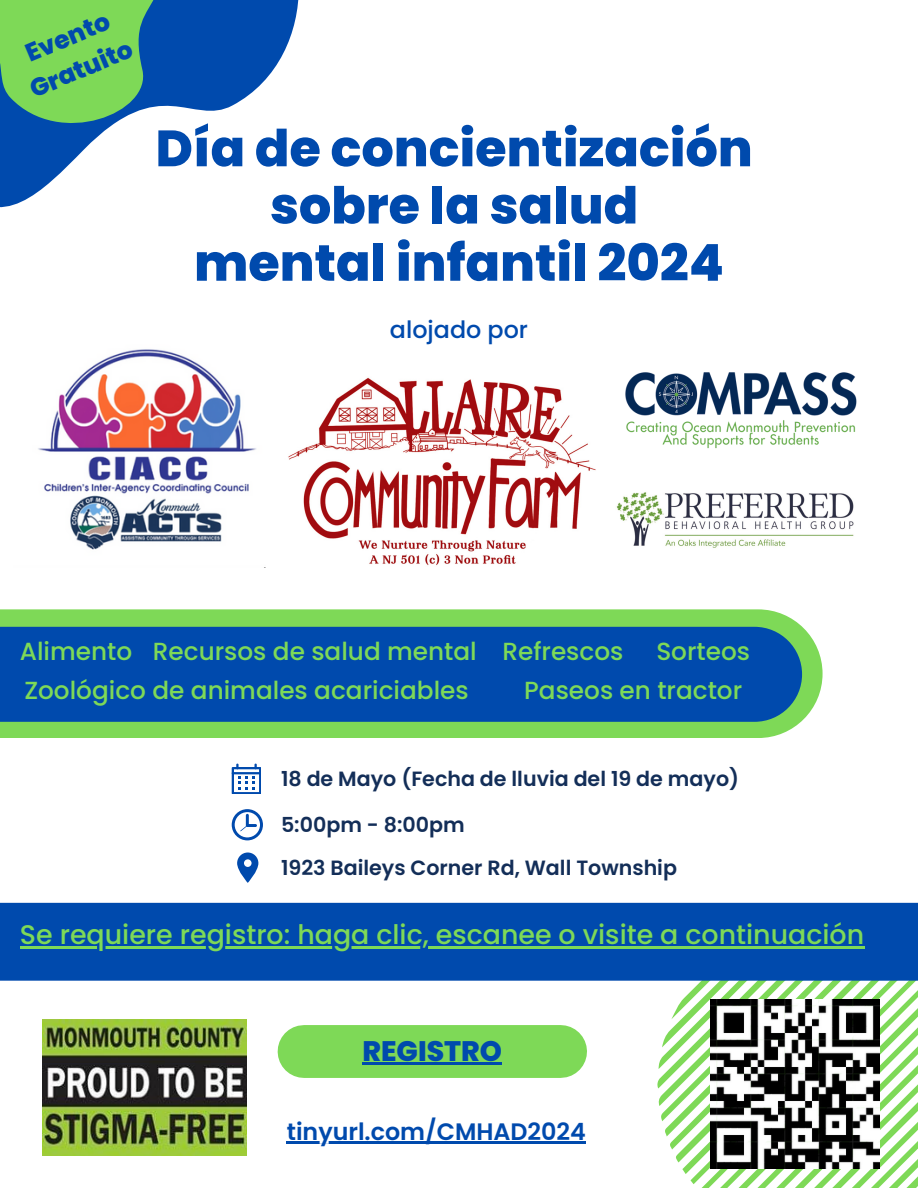
<style>
.page{position:relative;width:918px;height:1188px;background:#fff}
.page>*{position:absolute;margin:0;border:0;box-sizing:border-box;transform-origin:0 0}
.t1{font:800 50.85px/57.3px "Poppins";color:#004aad;text-align:center}
.t2{font:800 28.2px "Poppins";color:#004aad}
.t3{font:500 26.85px "Poppins";color:#7ed957}
.t4{font:800 25.05px/34.7px "Poppins";color:#004aad;text-align:center}
.t5{font:500 24.75px "Poppins";color:#7ed957}
.t6{font:600 23.85px "Poppins";color:#004aad}
.t7{font:500 23.85px "Poppins";color:#004aad}
.t8{font:600 20.7px "Poppins";color:#132e58}
</style>
<div class="page">
<div style="left:304px;top:1025px;width:257px;height:53px;background:#7ed957"></div>
<img style="left:288px;top:377px;width:308px;height:189px">
<svg style="left:232px;top:764px;width:29px;height:30px"></svg>
<svg style="left:232px;top:809px;width:31px;height:31px"></svg>
<svg style="left:657px;top:980px;width:261px;height:208px"></svg>
<svg style="left:0;top:0;width:299px;height:208px"></svg>
<svg style="left:0;top:0;width:237px;height:184px"></svg>
<svg style="left:237px;top:853px;width:21px;height:30px"></svg>
<div style="left:0;top:903px;width:918px;height:77px;background:#004aad"></div>
<svg style="left:0;top:609px;width:823px;height:129px;fill:#7ed957"></svg>
<img style="left:42px;top:1019px;width:204px;height:136px">
<div style="left:0;top:627px;width:802px;height:94px;background:#004aad"></div>
<img style="left:38px;top:349px;width:228px;height:219px">
<img style="left:710px;top:1000px;width:169px;height:168px">
<img style="left:616px;top:492px;width:238px;height:56px">
<img style="left:625px;top:372px;width:231px;height:76px">
<hr style="left:287px;top:1141px;width:299px;height:2px;background:#004aad">
<hr style="left:363px;top:1062px;width:139px;height:3px;background:#004aad">
<hr style="left:20px;top:946px;width:844px;height:3px;background:#7ed957">
<h4 class="t4" style="left:11px;top:42px;width:111px;rotate:-23deg">Evento<br>Gratuito</h4>
<p class="t1" style="left:156px;top:120px;width:599px">Día de concientización sobre la salud<br>mental infantil 2024</p>
<h4 class="t7" style="left:390px;top:313px;width:140px">alojado por</h4>
<h4 class="t5" style="left:20px;top:634px;width:114px">Alimento</h4>
<h4 class="t5" style="left:502px;top:634px;width:122px">Refrescos</h4>
<p class="t5" style="left:24px;top:673px;width:446px">Zoológico de animales acariciables</p>
<p class="t5" style="left:153px;top:634px;width:325px">Recursos de salud mental</p>
<p class="t5" style="left:656px;top:634px;width:95px">Sorteos</p>
<p class="t5" style="left:524px;top:673px;width:220px">Paseos en tractor</p>
<p class="t8" style="left:281px;top:764px;width:460px">18 de Mayo (Fecha de lluvia del 19 de mayo)</p>
<p class="t8" style="left:281px;top:810px;width:185px">5:00pm - 8:00pm</p>
<h4 class="t8" style="left:281px;top:853px;width:397px">1923 Baileys Corner Rd, Wall Township</h4>
<h4 class="t3" style="left:20px;top:916px;width:846px">Se requiere registro: haga clic, escanee o visite a continuación</h4>
<p class="t2" style="left:363px;top:1031px;width:141px">REGISTRO</p>
<p class="t6" style="left:287px;top:1115px;width:301px">tinyurl.com/CMHAD2024</p>
</div>
